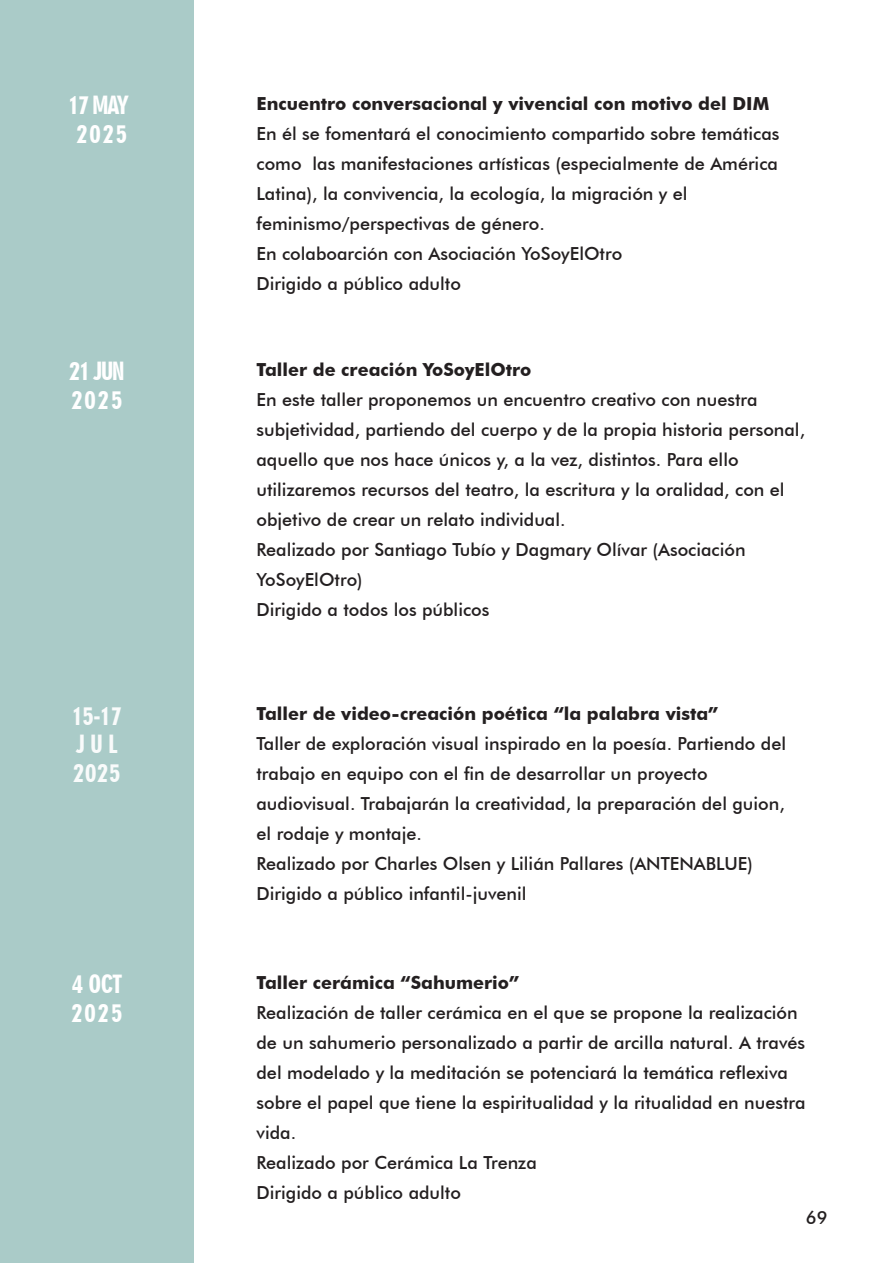
<style>
.page{position:relative;width:893px;height:1263px;background:#fff}
.page>*{position:absolute;margin:0;border:0;box-sizing:border-box;transform-origin:0 0}
.t1{font:24px/28.8px "Geometric 706 BT Black Condensed B";letter-spacing:-.015em;color:#fff;text-align:center}
.t2{font:24px/28.8px "Geometric 706 BT Black Condensed B";color:#f9fbfb}
.t3{font:24px/28.8px "Geometric 706 BT Black Condensed B";letter-spacing:.05em;color:#fff}
.t4{font:500 18px/30px "Futura BT";color:#231f20}
.t5{font:700 18px "Futura BT";color:#231f20}
</style>
<div class="page">
<div style="left:0;top:0;width:194px;height:1263px;background:#aacbc8"></div>
<h1 class="t1" style="left:68px;top:91px;width:62px">17 MAY<br>2025</h1>
<p class="t5" style="left:256px;top:92px;width:514px">Encuentro conversacional y vivencial con motivo del DIM</p>
<p class="t4" style="left:256px;top:118px;width:524px">En él se fomentará el conocimiento compartido sobre temáticas como las manifestaciones artísticas (especialmente de América Latina), la convivencia, la ecología, la migración y el feminismo/perspectivas de género.<br>En colaboarción con Asociación YoSoyElOtro<br>Dirigido a público adulto</p>
<h1 class="t1" style="left:69px;top:357px;width:58px;text-align:left">21 JUN<br>2025</h1>
<p class="t5" style="left:256px;top:358px;width:276px">Taller de creación YoSoyElOtro</p>
<p class="t4" style="left:256px;top:384px;width:550px">En este taller proponemos un encuentro creativo con nuestra subjetividad, partiendo del cuerpo y de la propia historia personal, aquello que nos hace únicos y, a la vez, distintos. Para ello utilizaremos recursos del teatro, la escritura y la oralidad, con el objetivo de crear un relato individual.<br>Realizado por Santiago Tubío y Dagmary Olívar (Asociación YoSoyElOtro)<br>Dirigido a todos los públicos</p>
<h1 class="t2" style="left:71px;top:701px;width:52px">15-17<br>JUL<br>2025</h1>
<p class="t5" style="left:256px;top:703px;width:463px">Taller de video-creación poética “la palabra vista”</p>
<p class="t4" style="left:256px;top:728px;width:531px">Taller de exploración visual inspirado en la poesía. Partiendo del trabajo en equipo con el fin de desarrollar un proyecto audiovisual. Trabajarán la creatividad, la preparación del guion, el rodaje y montaje.<br>Realizado por Charles Olsen y Lilián Pallares (ANTENABLUE)<br>Dirigido a público infantil-juvenil</p>
<h1 class="t3" style="left:71px;top:970px;width:53px">4 OCT<br>2025</h1>
<p class="t5" style="left:256px;top:971px;width:264px">Taller cerámica “Sahumerio”</p>
<p class="t4" style="left:256px;top:997px;width:551px">Realización de taller cerámica en el que se propone la realización de un sahumerio personalizado a partir de arcilla natural. A través del modelado y la meditación se potenciará la temática reflexiva sobre el papel que tiene la espiritualidad y la ritualidad en nuestra vida.<br>Realizado por Cerámica La Trenza<br>Dirigido a público adulto</p>
<p class="t4" style="left:806px;top:1203px;width:23px">69</p>
</div>
